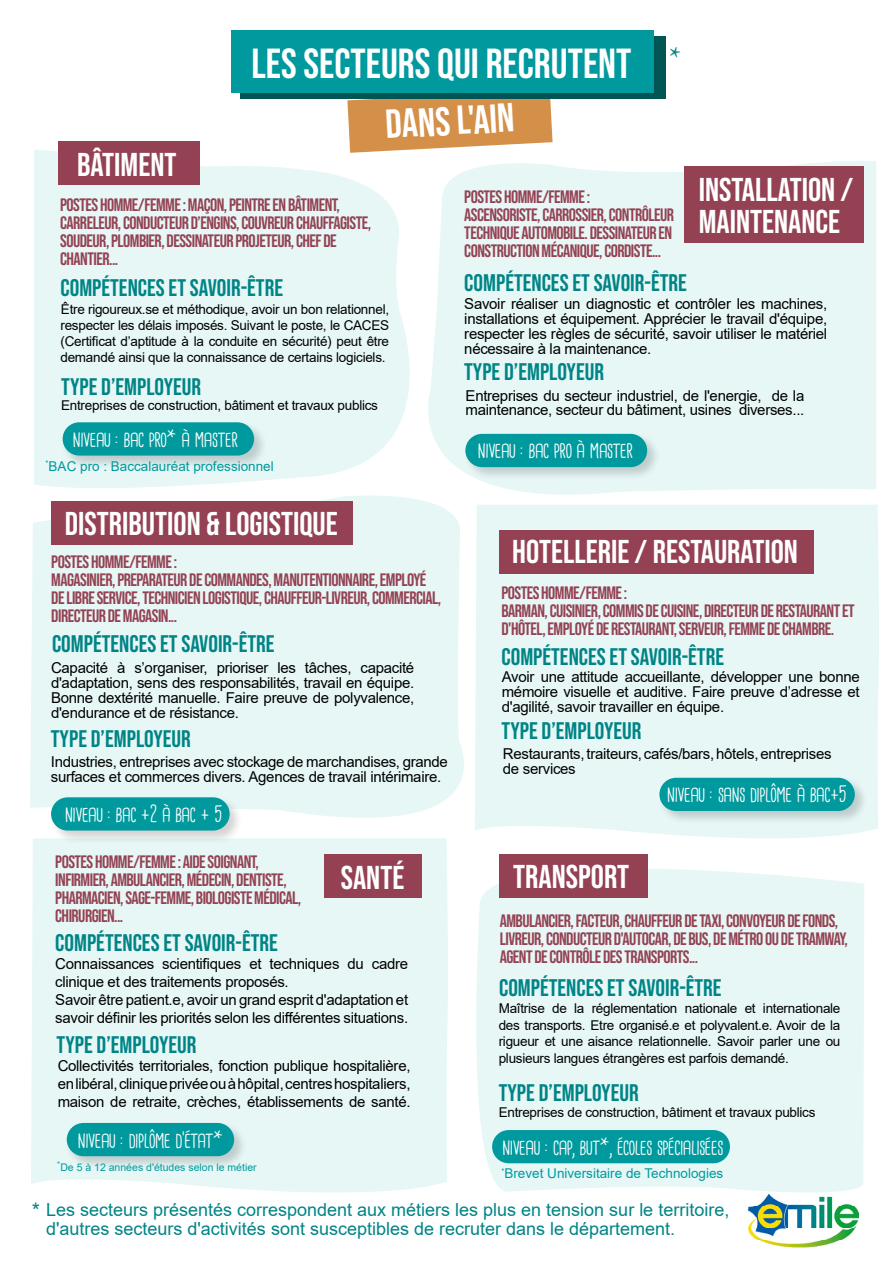
<style>
.page{position:relative;width:893px;height:1263px;background:#fff}
.page>*{position:absolute;margin:0;border:0;box-sizing:border-box;transform-origin:0 0}
.t1{font:42px "Bebas Neue";color:#fff}
.t2{font:40.5px "Bebas Neue";color:#fff}
.t3{font:33px/31.5px "Bebas Neue";color:#fff}
.t4{font:24px "Bebas Neue";color:#008486}
.t5{font:22.5px "Cardenio Modern";letter-spacing:-.02em;color:#fff}
.t6{font:21px "Arial";color:#008486}
.t7{font:18px/18px "Bebas Neue";letter-spacing:-.03em;color:#944253}
.t8{font:18px/19.5px "Arial";color:#008486}
.t9{font:15px/15px "Arial";letter-spacing:-.02em;color:#000;text-align:justify}
.t10{font:13.5px/16.2px "Arial";letter-spacing:-.02em;color:#000;text-align:justify}
.t11{font:13.5px "Arial";color:#009a9e}
.t12{font:10.5px "Arial";color:#009a9e}
</style>
<div class="page">
<div style="left:453px;top:161px;width:423px;height:334px;background:#e6f7f6"></div>
<div style="left:512px;top:505px;width:367px;height:333px;background:#e6f7f6"></div>
<svg style="left:30px;top:487px;width:482px;height:344px;background:#e8f7f6"></svg>
<svg style="left:347px;top:98px;width:206px;height:52px;background:#d29655"></svg>
<svg style="left:34px;top:150px;width:419px;height:345px;fill:#e6f7f6"></svg>
<svg style="left:240px;top:36px;width:425px;height:62px;background:#005e5e"></svg>
<div style="left:231px;top:30px;width:423px;height:62px;background:#009a9e"></div>
<div style="left:476px;top:869px;width:388px;height:326px;background:#e6f7f6"></div>
<div style="left:31px;top:838px;width:417px;height:355px;background:#e6f7f6"></div>
<img style="left:748px;top:1195px;width:111px;height:52px">
<div style="left:58px;top:141px;width:141px;height:44px;background:#944253"></div>
<div style="left:61px;top:420px;width:207px;height:50px;background:#000;opacity:.18"></div>
<div style="left:63px;top:422px;width:191px;height:34px;background:#009a9e;border-radius:17px"></div>
<div style="left:685px;top:166px;width:179px;height:77px;background:#944253"></div>
<div style="left:464px;top:432px;width:197px;height:49px;background:#000;opacity:.18"></div>
<div style="left:465px;top:434px;width:182px;height:33px;background:#009a9e;border-radius:17px"></div>
<div style="left:51px;top:501px;width:302px;height:44px;background:#944253"></div>
<div style="left:49px;top:795px;width:195px;height:50px;background:#000;opacity:.18"></div>
<div style="left:51px;top:797px;width:179px;height:33px;background:#009a9e;border-radius:17px"></div>
<div style="left:499px;top:530px;width:314px;height:44px;background:#944253"></div>
<div style="left:658px;top:776px;width:211px;height:49px;background:#000;opacity:.18"></div>
<div style="left:659px;top:778px;width:196px;height:33px;background:#009a9e;border-radius:17px"></div>
<div style="left:65px;top:1121px;width:183px;height:49px;background:#000;opacity:.18"></div>
<div style="left:67px;top:1123px;width:167px;height:33px;background:#009a9e;border-radius:17px"></div>
<div style="left:324px;top:854px;width:97px;height:44px;background:#944253"></div>
<div style="left:499px;top:854px;width:149px;height:44px;background:#944253"></div>
<div style="left:492px;top:1130px;width:238px;height:33px;background:#009a9e;border-radius:17px"></div>
<h1 class="t1" style="left:251px;top:39px;width:431px">LES SECTEURS QUI RECRUTENT <sup>*</sup></h1>
<h3 class="t3" style="left:77px;top:148px;width:101px">BÂTIMENT</h3>
<p class="t7" style="left:60px;top:196px;width:312px">POSTES HOMME/FEMME : MAÇON, PEINTRE EN BÂTIMENT, CARRELEUR, CONDUCTEUR D’ENGINS, COUVREUR CHAUFFAGISTE, SOUDEUR, PLOMBIER, DESSINATEUR PROJETEUR, CHEF DE CHANTIER...</p>
<h2 class="t2" style="left:384px;top:101px;width:131px;rotate:-3deg">DANS L'AIN</h2>
<p class="t7" style="left:464px;top:188px;width:211px">POSTES HOMME/FEMME :<br>ASCENSORISTE, CARROSSIER, CONTRÔLEUR TECHNIQUE AUTOMOBILE. DESSINATEUR EN CONSTRUCTION MÉCANIQUE, CORDISTE...</p>
<h3 class="t3" style="left:699px;top:174px;width:156px">INSTALLATION /<br>MAINTENANCE</h3>
<h3 class="t4" style="left:61px;top:274px;width:224px">COMPÉTENCES ET SAVOIR-ÊTRE</h3>
<p class="t10" style="left:61px;top:301px;width:330px">Être rigoureux.se et méthodique, avoir un bon relationnel, respecter les délais imposés. Suivant le poste, le CACES (Certificat d’aptitude à la conduite en sécurité) peut être demandé ainsi que la connaissance de certains logiciels.</p>
<h3 class="t4" style="left:61px;top:373px;width:142px">TYPE D’EMPLOYEUR</h3>
<p class="t10" style="left:61px;top:397px;width:318px">Entreprises de construction, bâtiment et travaux publics</p>
<h3 class="t5" style="left:73px;top:425px;width:167px">NIVEAU : BAC PRO* À MASTER</h3>
<p class="t11" style="left:46px;top:457px;width:230px"><sup>*</sup>BAC pro : Baccalauréat professionnel</p>
<h3 class="t3" style="left:65px;top:508px;width:274px">DISTRIBUTION &amp; LOGISTIQUE</h3>
<p class="t7" style="left:51px;top:553px;width:391px">POSTES HOMME/FEMME :<br>MAGASINIER, PREPARATEUR DE COMMANDES, MANUTENTIONNAIRE, EMPLOYÉ DE LIBRE SERVICE, TECHNICIEN LOGISTIQUE, CHAUFFEUR-LIVREUR, COMMERCIAL, DIRECTEUR DE MAGASIN...</p>
<p class="t9" style="left:51px;top:660px;width:365px">Capacité à s’organiser, prioriser les tâches, capacité d'adaptation, sens des responsabilités, travail en équipe.<br>Bonne dextérité manuelle. Faire preuve de polyvalence, d'endurance et de résistance.</p>
<p class="t9" style="left:51px;top:754px;width:399px">Industries, entreprises avec stockage de marchandises, grande surfaces et commerces divers. Agences de travail intérimaire.</p>
<h3 class="t5" style="left:65px;top:800px;width:159px">NIVEAU : BAC +2 À BAC + 5</h3>
<h3 class="t4" style="left:52px;top:630px;width:224px">COMPÉTENCES ET SAVOIR-ÊTRE</h3>
<h3 class="t4" style="left:51px;top:725px;width:142px">TYPE D’EMPLOYEUR</h3>
<p class="t7" style="left:55px;top:852px;width:248px">POSTES HOMME/FEMME : AIDE SOIGNANT, INFIRMIER, AMBULANCIER, MÉDECIN, DENTISTE, PHARMACIEN, SAGE-FEMME, BIOLOGISTE MÉDICAL, CHIRURGIEN...</p>
<h3 class="t4" style="left:55px;top:929px;width:224px">COMPÉTENCES ET SAVOIR-ÊTRE</h3>
<p class="t9" style="left:55px;top:954px;width:354px;line-height:18px;text-align:left">Connaissances scientifiques et techniques du cadre clinique et des traitements proposés.<br>Savoir être patient.e, avoir un grand esprit d'adaptation et savoir définir les priorités selon les différentes situations.</p>
<h3 class="t4" style="left:57px;top:1031px;width:142px">TYPE D’EMPLOYEUR</h3>
<p class="t9" style="left:58px;top:1057px;width:354px;line-height:18px">Collectivités territoriales, fonction publique hospitalière, en libéral, clinique privée ou à hôpital, centres hospitaliers, maison de retraite, crèches, établissements de santé.</p>
<h3 class="t5" style="left:78px;top:1125px;width:147px">NIVEAU : DIPLÔME D'ÉTAT*</h3>
<p class="t12" style="left:57px;top:1160px;width:201px"><sup>*</sup>De 5 à 12 années d'études selon le métier</p>
<h3 class="t3" style="left:341px;top:861px;width:65px">SANTÉ</h3>
<h3 class="t4" style="left:464px;top:269px;width:224px">COMPÉTENCES ET SAVOIR-ÊTRE</h3>
<p class="t9" style="left:464px;top:296px;width:364px">Savoir réaliser un diagnostic et contrôler les machines, installations et équipement. Apprécier le travail d'équipe, respecter les règles de sécurité, savoir utiliser le matériel nécessaire à la maintenance.</p>
<h3 class="t4" style="left:464px;top:358px;width:142px">TYPE D’EMPLOYEUR</h3>
<p class="t9" style="left:466px;top:389px;width:340px;line-height:13.5px">Entreprises du secteur industriel, de l'energie, de la maintenance, secteur du bâtiment, usines diverses...</p>
<h3 class="t5" style="left:478px;top:436px;width:157px">NIVEAU : BAC PRO À MASTER</h3>
<h3 class="t3" style="left:512px;top:536px;width:287px">HOTELLERIE / RESTAURATION</h3>
<p class="t7" style="left:501px;top:584px;width:355px">POSTES HOMME/FEMME :<br>BARMAN, CUISINIER, COMMIS DE CUISINE, DIRECTEUR DE RESTAURANT ET<br>D'HÔTEL, EMPLOYÉ DE RESTAURANT, SERVEUR, FEMME DE CHAMBRE.</p>
<p class="t9" style="left:502px;top:669px;width:359px">Avoir une attitude accueillante, développer une bonne mémoire visuelle et auditive. Faire preuve d’adresse et d'agilité, savoir travailler en équipe.</p>
<p class="t9" style="left:503px;top:746px;width:330px">Restaurants, traiteurs, cafés/bars, hôtels, entreprises de services</p>
<h3 class="t5" style="left:667px;top:780px;width:181px">NIVEAU : SANS DIPLÔME À BAC+5</h3>
<h3 class="t4" style="left:501px;top:643px;width:224px">COMPÉTENCES ET SAVOIR-ÊTRE</h3>
<h3 class="t4" style="left:501px;top:717px;width:142px">TYPE D’EMPLOYEUR</h3>
<h3 class="t3" style="left:513px;top:861px;width:118px">TRANSPORT</h3>
<p class="t7" style="left:500px;top:911px;width:350px">AMBULANCIER, FACTEUR, CHAUFFEUR DE TAXI, CONVOYEUR DE FONDS,<br>LIVREUR, CONDUCTEUR D'AUTOCAR, DE BUS, DE MÉTRO OU DE TRAMWAY,<br>AGENT DE CONTRÔLE DES TRANSPORTS...</p>
<h3 class="t4" style="left:499px;top:974px;width:224px">COMPÉTENCES ET SAVOIR-ÊTRE</h3>
<p class="t10" style="left:499px;top:1000px;width:343px">Maîtrise de la réglementation nationale et internationale des transports. Etre organisé.e et polyvalent.e. Avoir de la rigueur et une aisance relationnelle. Savoir parler une ou plusieurs langues étrangères est parfois demandé.</p>
<h3 class="t4" style="left:499px;top:1079px;width:142px">TYPE D’EMPLOYEUR</h3>
<p class="t10" style="left:499px;top:1103px;width:318px">Entreprises de construction, bâtiment et travaux publics</p>
<h3 class="t5" style="left:502px;top:1133px;width:223px">NIVEAU : CAP, BUT*, ÉCOLES SPÉCIALISÉES</h3>
<p class="t11" style="left:501px;top:1164px;width:223px"><sup>*</sup>Brevet Universitaire de Technologies</p>
<h3 class="t6" style="left:32px;top:1196px;width:10px">*</h3>
<p class="t8" style="left:46px;top:1199px;width:685px">Les secteurs présentés correspondent aux métiers les plus en tension sur le territoire, d'autres secteurs d'activités sont susceptibles de recruter dans le département.</p>
</div>
